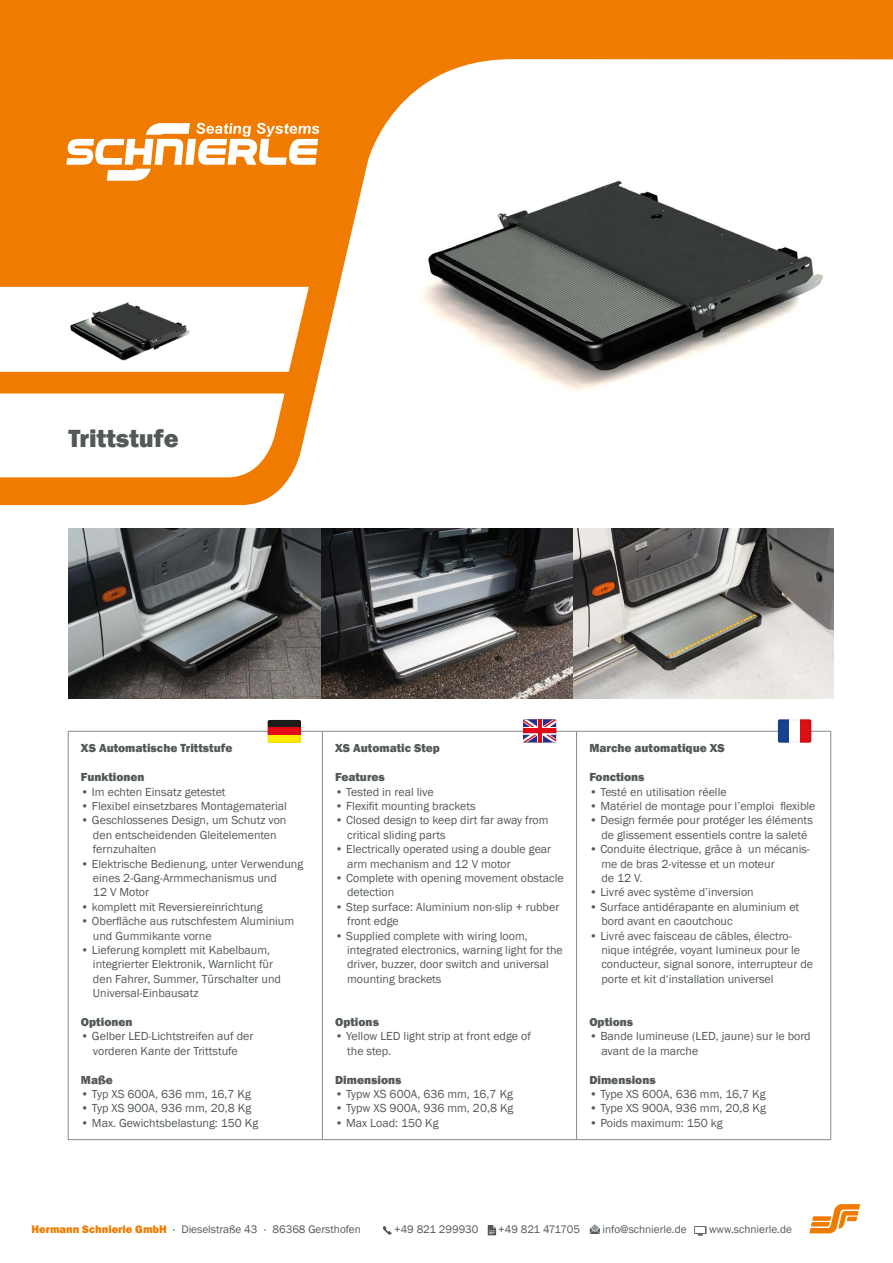
<style>
.page{position:relative;width:893px;height:1263px;background:#fff}
.page>*{position:absolute;margin:0;border:0;box-sizing:border-box;transform-origin:0 0}
.t1{font:800 25.5px "Franklin Gothic";color:#535958}
.t2{font:12px/14.4px "Franklin Gothic";color:#535958}
.t3{font:800 12px "Franklin Gothic";color:#535958}
.t4{font:11.25px "Franklin Gothic";color:#535958}
.s1{font-weight:800;color:#ef7c00}
.s2{font-size:12px}
</style>
<div class="page">
<svg style="left:0;top:0;width:893px;height:577px"></svg>
<svg style="left:66px;top:123px;width:253px;height:58px"></svg>
<svg style="left:382px;top:1225px;width:10px;height:10px"></svg>
<svg style="left:590px;top:1224px;width:10px;height:10px"></svg>
<svg style="left:488px;top:1225px;width:8px;height:10px"></svg>
<svg style="left:694px;top:1226px;width:12px;height:9px"></svg>
<div style="left:695px;top:1227px;width:10px;height:6px;background:#fff"></div>
<svg style="left:809px;top:1204px;width:51px;height:29px"></svg>
<hr style="left:68px;top:731px;width:254px;height:1px;background:#838989">
<hr style="left:68px;top:731px;width:1px;height:408px;background:#838989">
<hr style="left:322px;top:731px;width:255px;height:1px;background:#838989">
<hr style="left:322px;top:731px;width:1px;height:408px;background:#838989">
<hr style="left:577px;top:731px;width:254px;height:1px;background:#838989">
<hr style="left:576px;top:731px;width:1px;height:408px;background:#838989">
<hr style="left:830px;top:731px;width:1px;height:408px;background:#838989">
<hr style="left:68px;top:1139px;width:254px;height:1px;background:#838989">
<hr style="left:322px;top:1139px;width:255px;height:1px;background:#838989">
<hr style="left:577px;top:1139px;width:254px;height:1px;background:#838989">
<div style="left:268px;top:727px;width:33px;height:8px;background:#e30a15"></div>
<div style="left:268px;top:720px;width:33px;height:7px;background:#1c1c1b"></div>
<div style="left:268px;top:735px;width:33px;height:8px;background:#ffed00"></div>
<svg style="left:523px;top:719px;width:33px;height:23px"></svg>
<hr style="left:538px;top:719px;width:4px;height:23px;background:#e30a15">
<div style="left:523px;top:728px;width:33px;height:5px;background:#e30a15"></div>
<div style="left:778px;top:719px;width:11px;height:24px;background:#16418f"></div>
<div style="left:789px;top:719px;width:11px;height:24px;background:#fff"></div>
<div style="left:800px;top:719px;width:11px;height:24px;background:#dd1014"></div>
<img style="left:68px;top:528px;width:765px;height:170px">
<img style="left:395px;top:158px;width:460px;height:241px">
<img style="left:68px;top:298px;width:127px;height:64px">
<h1 class="t1" style="left:68px;top:422px;width:112px">Trittstufe</h1>
<p class="t3" style="left:81px;top:741px;width:153px">XS Automatische Trittstufe</p>
<p class="t3" style="left:81px;top:769px;width:65px">Funktionen</p>
<p class="t2" style="left:81px;top:785px;width:146px">• Im echten Einsatz getestet</p>
<p class="t2" style="left:81px;top:799px;width:208px">• Flexibel einsetzbares Montagematerial</p>
<p class="t2" style="left:93px;top:813px;width:195px;text-indent:-12px">• Geschlossenes Design, um Schutz von den entscheidenden Gleitelementen fernzuhalten</p>
<p class="t2" style="left:93px;top:857px;width:212px;text-indent:-12px">• Elektrische Bedienung, unter Verwendung eines 2-Gang-Armmechanismus und<br>12 V Motor</p>
<p class="t2" style="left:81px;top:900px;width:183px">• komplett mit Reversiereinrichtung</p>
<p class="t2" style="left:93px;top:914px;width:203px;text-indent:-12px">• Oberfläche aus rutschfestem Aluminium und Gummikante vorne</p>
<p class="t2" style="left:93px;top:943px;width:190px;text-indent:-12px">• Lieferung komplett mit Kabelbaum, integrierter Elektronik, Warnlicht für den Fahrer, Summer, Türschalter und Universal-Einbausatz</p>
<p class="t3" style="left:81px;top:1014px;width:53px">Optionen</p>
<p class="t2" style="left:81px;top:1029px;width:174px;text-align:center">• Gelber LED-Lichtstreifen auf der vorderen Kante der Trittstufe</p>
<p class="t3" style="left:81px;top:1072px;width:33px">Maße</p>
<p class="t2" style="left:81px;top:1087px;width:171px">• Typ XS 600A, 636 mm, 16,7 Kg</p>
<p class="t2" style="left:81px;top:1101px;width:172px">• Typ XS 900A, 936 mm, 20,8 Kg</p>
<p class="t2" style="left:81px;top:1116px;width:179px">• Max. Gewichtsbelastung: 150 Kg</p>
<p class="t3" style="left:335px;top:741px;width:106px">XS Automatic Step</p>
<p class="t3" style="left:335px;top:769px;width:51px">Features</p>
<p class="t2" style="left:335px;top:785px;width:100px">• Tested in real live</p>
<p class="t2" style="left:335px;top:799px;width:142px">• Flexifit mounting brackets</p>
<p class="t2" style="left:347px;top:813px;width:203px;text-indent:-12px">• Closed design to keep dirt far away from critical sliding parts</p>
<p class="t2" style="left:347px;top:842px;width:206px;text-indent:-12px">• Electrically operated using a double gear arm mechanism and 12 V motor</p>
<p class="t2" style="left:347px;top:871px;width:218px;text-indent:-12px">• Complete with opening movement obstacle detection</p>
<p class="t2" style="left:347px;top:900px;width:214px;text-indent:-12px">• Step surface: Aluminium non-slip + rubber front edge</p>
<p class="t2" style="left:347px;top:929px;width:217px;text-indent:-12px">• Supplied complete with wiring loom, integrated electronics, warning light for the driver, buzzer, door switch and universal mounting brackets</p>
<p class="t3" style="left:335px;top:1014px;width:45px">Options</p>
<p class="t2" style="left:347px;top:1029px;width:185px;text-indent:-12px">• Yellow LED light strip at front edge of the step.</p>
<p class="t3" style="left:335px;top:1072px;width:68px">Dimensions</p>
<p class="t2" style="left:335px;top:1087px;width:179px">• Typw XS 600A, 636 mm, 16,7 Kg</p>
<p class="t2" style="left:335px;top:1101px;width:180px">• Typw XS 900A, 936 mm, 20,8 Kg</p>
<p class="t2" style="left:335px;top:1116px;width:105px">• Max Load: 150 Kg</p>
<p class="t3" style="left:589px;top:741px;width:137px">Marche automatique XS</p>
<p class="t3" style="left:589px;top:769px;width:57px">Fonctions</p>
<p class="t2" style="left:589px;top:785px;width:139px">• Testé en utilisation réelle</p>
<p class="t2" style="left:589px;top:799px;width:228px">• Matériel de montage pour l’emploi flexible</p>
<p class="t2" style="left:589px;top:813px;width:225px;text-align:center">• Design fermée pour protéger les éléments de glissement essentiels contre la saleté</p>
<p class="t2" style="left:601px;top:842px;width:210px;text-indent:-12px">• Conduite électrique, grâce à un mécanis&shy;me de bras 2-vitesse et un moteur<br>de 12 V.</p>
<p class="t2" style="left:589px;top:885px;width:166px">• Livré avec système d’inversion</p>
<p class="t2" style="left:601px;top:900px;width:199px;text-indent:-12px">• Surface antidérapante en aluminium et bord avant en caoutchouc</p>
<p class="t2" style="left:601px;top:929px;width:213px;text-indent:-12px">• Livré avec faisceau de câbles, électro&shy;nique intégrée, voyant lumineux pour le conducteur, signal sonore, interrupteur de porte et kit d‘installation universel</p>
<p class="t3" style="left:589px;top:1014px;width:45px">Options</p>
<p class="t2" style="left:601px;top:1029px;width:211px;text-indent:-12px">• Bande lumineuse (LED, jaune) sur le bord avant de la marche</p>
<p class="t3" style="left:589px;top:1072px;width:68px">Dimensions</p>
<p class="t2" style="left:589px;top:1087px;width:178px">• Type XS 600A, 636 mm, 16,7 Kg</p>
<p class="t2" style="left:589px;top:1101px;width:178px">• Type XS 900A, 936 mm, 20,8 Kg</p>
<p class="t2" style="left:589px;top:1116px;width:135px">• Poids maximum: 150 kg</p>
<p class="t4" style="left:31px;top:1222px;width:331px"><span class="s1">Hermann Schnierle GmbH</span> <span class="s2">·</span> Dieselstraße 43 <span class="s2">·</span> 86368 Gersthofen</p>
<p class="t4" style="left:394px;top:1223px;width:86px">+49 821 299930</p>
<p class="t4" style="left:498px;top:1223px;width:83px">+49 821 471705</p>
<p class="t4" style="left:603px;top:1223px;width:86px">info@schnierle.de</p>
<p class="t4" style="left:709px;top:1223px;width:84px">www.schnierle.de</p>
</div>
